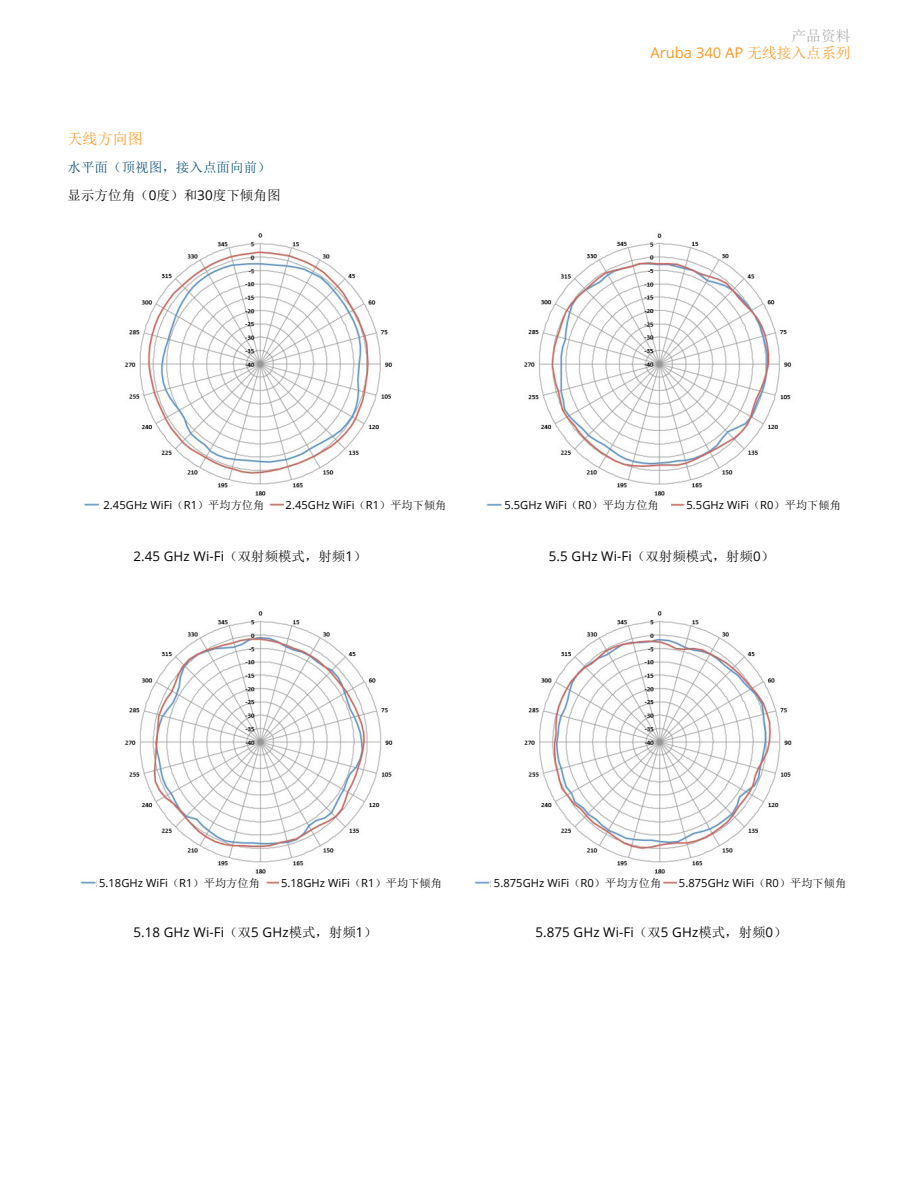
<style>
.page{position:relative;width:918px;height:1188px;background:#fff}
.page>*{position:absolute;margin:0;border:0;box-sizing:border-box;transform-origin:0 0}
.t1{font:15px "Sim Sun";letter-spacing:.005em;color:#ff9821}
.t2{font:14.7px "Open Sans";color:#ff9821}
.t3{font:14.7px "Sim Sun";color:#a9a8a9}
.t4{font:13.5px/28.2px "Sim Sun";letter-spacing:.005em;color:#064a76}
.t5{font:13.35px "Open Sans";letter-spacing:.01em;color:#000}
.t6{font:11.1px "Open Sans";letter-spacing:.005em;color:#000}
.s1{color:#000}
.s2{font-family:"Open Sans";color:#000}
.s3{font-family:"Sim Sun"}
</style>
<div class="page">
<img style="left:83px;top:233px;width:310px;height:276px">
<img style="left:486px;top:233px;width:306px;height:274px">
<img style="left:80px;top:611px;width:313px;height:277px">
<img style="left:475px;top:611px;width:317px;height:276px">
<div style="left:97px;top:876px;width:169px;height:25px;background:#fff"></div>
<div style="left:284px;top:498px;width:169px;height:25px;background:#fff"></div>
<div style="left:502px;top:498px;width:169px;height:25px;background:#fff"></div>
<div style="left:685px;top:498px;width:169px;height:25px;background:#fff"></div>
<div style="left:279px;top:876px;width:169px;height:25px;background:#fff"></div>
<div style="left:492px;top:876px;width:168px;height:25px;background:#fff"></div>
<div style="left:677px;top:876px;width:169px;height:25px;background:#fff"></div>
<div style="left:100px;top:498px;width:169px;height:25px;background:#fff"></div>
<h1 class="t1" style="left:68px;top:131px;width:77px">天线方向图</h1>
<p class="t4" style="left:68px;top:153px;width:215px">水平面（顶视图，接入点面向前）<span class="s1">显示方位角（</span><span class="s2">0</span><span class="s1">度）和</span><span class="s2">30</span><span class="s1">度下倾角图</span></p>
<h2 class="t3" style="left:792px;top:28px;width:61px">产品资料</h2>
<h2 class="t2" style="left:651px;top:43px;width:202px">Aruba 340 AP <span class="s3">无线接入点系列</span></h2>
<p class="t6" style="left:104px;top:498px;width:162px">2.45GHz WiFi<span class="s3">（</span>R1<span class="s3">）平均方位角</span></p>
<p class="t6" style="left:286px;top:498px;width:162px">2.45GHz WiFi<span class="s3">（</span>R1<span class="s3">）平均下倾角</span></p>
<p class="t6" style="left:504px;top:498px;width:156px">5.5GHz WiFi<span class="s3">（</span>R0<span class="s3">）平均方位角</span></p>
<p class="t6" style="left:686px;top:498px;width:156px">5.5GHz WiFi<span class="s3">（</span>R0<span class="s3">）平均下倾角</span></p>
<p class="t5" style="left:133px;top:547px;width:234px">2.45 GHz Wi-Fi<span class="s3">（双射频模式，射频</span>1<span class="s3">）</span></p>
<p class="t5" style="left:549px;top:547px;width:227px">5.5 GHz Wi-Fi<span class="s3">（双射频模式，射频</span>0<span class="s3">）</span></p>
<p class="t6" style="left:99px;top:876px;width:162px">5.18GHz WiFi<span class="s3">（</span>R1<span class="s3">）平均方位角</span></p>
<p class="t6" style="left:281px;top:876px;width:162px">5.18GHz WiFi<span class="s3">（</span>R1<span class="s3">）平均下倾角</span></p>
<p class="t6" style="left:494px;top:876px;width:169px">5.875GHz WiFi<span class="s3">（</span>R0<span class="s3">）平均方位角</span></p>
<p class="t6" style="left:679px;top:876px;width:169px">5.875GHz WiFi<span class="s3">（</span>R0<span class="s3">）平均下倾角</span></p>
<p class="t5" style="left:133px;top:923px;width:245px">5.18 GHz Wi-Fi<span class="s3">（双</span>5 GHz<span class="s3">模式，射频</span>1<span class="s3">）</span></p>
<p class="t5" style="left:535px;top:923px;width:253px">5.875 GHz Wi-Fi<span class="s3">（双</span>5 GHz<span class="s3">模式，射频</span>0<span class="s3">）</span></p>
</div>
